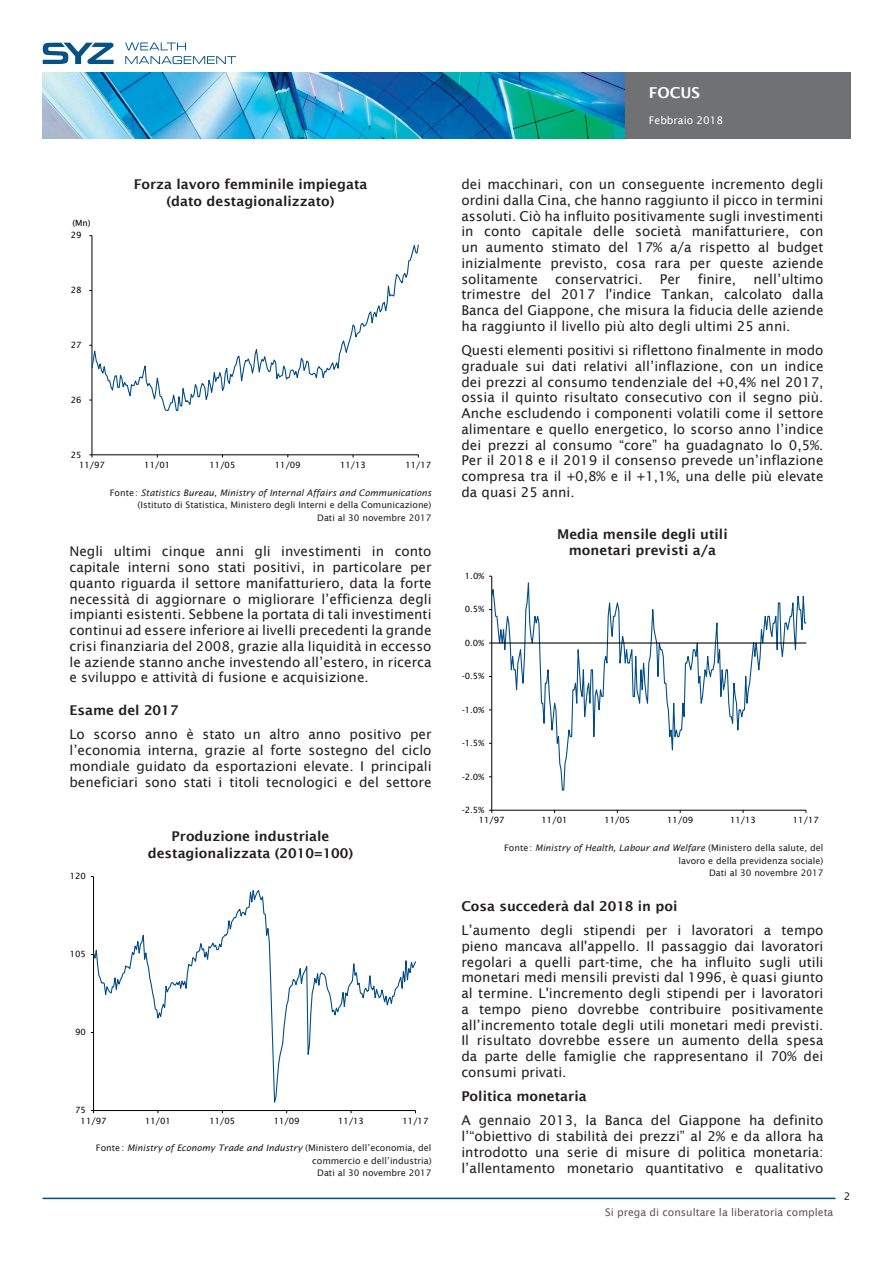
<style>
.page{position:relative;width:893px;height:1263px;background:#fff}
.page>*{position:absolute;margin:0;border:0;box-sizing:border-box;transform-origin:0 0}
.t1{font:600 15px "Lucida Sans";color:#fff}
.Texte_courant{font:13.5px/15.8px "Lucida Sans";color:#231f20;text-align:justify}
.Texte_courant-2{font:600 13.5px/16.5px "Lucida Sans";color:#231f20;text-align:center}
.t2{font:10.5px "Lucida Sans";color:#57585a}
.t3{font:10.5px "Lucida Sans";color:#fff}
.Numèro_de_page{font:10.5px "Lucida Sans";color:#231f20}
.Source_data{font:9px/12.8px "Lucida Sans";color:#231f20;text-align:right}
.t4{font:8.55px "Lucida Sans";color:#000}
.s1{font-style:italic}
</style>
<div class="page">
<img style="left:43px;top:72px;width:807px;height:66px">
<svg style="left:43px;top:43px;width:71px;height:21px"></svg>
<svg style="left:125px;top:43px;width:61px;height:7px"></svg>
<svg style="left:125px;top:56px;width:111px;height:8px"></svg>
<hr style="left:43px;top:1197px;width:793px;height:2px;background:#005285">
<hr style="left:92px;top:236px;width:1px;height:219px;background:#000">
<hr style="left:92px;top:455px;width:326px;height:1px;background:#000">
<svg style="left:89px;top:235px;width:330px;height:176px"></svg>
<hr style="left:93px;top:876px;width:1px;height:234px;background:#000">
<hr style="left:94px;top:1110px;width:321px;height:1px;background:#000">
<svg style="left:92px;top:882px;width:268px;height:228px"></svg>
<svg style="left:360px;top:960px;width:56px;height:46px"></svg>
<hr style="left:491px;top:576px;width:1px;height:234px;background:#000">
<hr style="left:492px;top:810px;width:314px;height:1px;background:#000">
<svg style="left:492px;top:576px;width:260px;height:215px"></svg>
<svg style="left:752px;top:595px;width:54px;height:76px"></svg>
<hr style="left:492px;top:642px;width:262px;height:1px;background:#000">
<hr style="left:754px;top:642px;width:52px;height:1px;background:#000">
<p class="t4" style="left:72px;top:218px;width:20px">(Mn)</p>
<p class="t4" style="left:71px;top:231px;width:12px">29</p>
<p class="t4" style="left:71px;top:285px;width:12px">28</p>
<p class="t4" style="left:71px;top:340px;width:12px">27</p>
<p class="t4" style="left:71px;top:395px;width:12px">26</p>
<p class="t4" style="left:71px;top:450px;width:12px">25</p>
<p class="Texte_courant-2" style="left:134px;top:176px;width:235px">Forza lavoro femminile impiegata (dato destagionalizzato)</p>
<p class="t4" style="left:79px;top:460px;width:27px">11/97</p>
<p class="t4" style="left:144px;top:460px;width:27px">11/01</p>
<p class="t4" style="left:210px;top:460px;width:27px">11/05</p>
<p class="t4" style="left:275px;top:460px;width:27px">11/09</p>
<p class="t4" style="left:340px;top:460px;width:27px">11/13</p>
<p class="t4" style="left:405px;top:460px;width:27px">11/17</p>
<p class="Source_data" style="left:110px;top:486px;width:323px">Fonte: <span class="s1">Statistics Bureau, Ministry of Internal Affairs and Communications </span>(Istituto di Statistica, Ministero degli Interni e della Comunicazione)</p>
<p class="Source_data" style="left:317px;top:512px;width:116px">Dati al 30 novembre 2017</p>
<p class="Texte_courant" style="left:69px;top:544px;width:364px">Negli ultimi cinque anni gli investimenti in conto capitale interni sono stati positivi, in particolare per quanto riguarda il settore manifatturiero, data la forte necessità di aggiornare o migliorare l’efficienza degli impianti esistenti. Sebbene la portata di tali investimenti continui ad essere inferiore ai livelli precedenti la grande crisi finanziaria del 2008, grazie alla liquidità in eccesso le aziende stanno anche investendo all’estero, in ricerca e sviluppo e attività di fusione e acquisizione.</p>
<p class="Texte_courant-2" style="left:69px;top:702px;width:111px">Esame del 2017</p>
<p class="Texte_courant" style="left:69px;top:727px;width:364px">Lo scorso anno è stato un altro anno positivo per l’economia interna, grazie al forte sostegno del ciclo mondiale guidato da esportazioni elevate. I principali beneficiari sono stati i titoli tecnologici e del settore</p>
<p class="t4" style="left:70px;top:871px;width:18px">120</p>
<p class="t4" style="left:70px;top:949px;width:18px">105</p>
<p class="t4" style="left:75px;top:1027px;width:12px">90</p>
<p class="t4" style="left:75px;top:1105px;width:12px">75</p>
<p class="Texte_courant-2" style="left:148px;top:828px;width:207px">Produzione industriale destagionalizzata (2010=100)</p>
<p class="t4" style="left:81px;top:1116px;width:27px">11/97</p>
<p class="t4" style="left:145px;top:1116px;width:27px">11/01</p>
<p class="t4" style="left:209px;top:1116px;width:27px">11/05</p>
<p class="t4" style="left:274px;top:1116px;width:27px">11/09</p>
<p class="t4" style="left:338px;top:1116px;width:27px">11/13</p>
<p class="t4" style="left:402px;top:1116px;width:27px">11/17</p>
<p class="Source_data" style="left:96px;top:1141px;width:337px">Fonte: <span class="s1">Ministry of Economy Trade and Industry</span> (Ministero dell’economia, del commercio e dell’industria)</p>
<p class="Source_data" style="left:317px;top:1167px;width:116px">Dati al 30 novembre 2017</p>
<p class="t1" style="left:649px;top:84px;width:53px">FOCUS</p>
<p class="t3" style="left:649px;top:114px;width:76px">Febbraio 2018</p>
<p class="Texte_courant" style="left:461px;top:176px;width:364px">dei macchinari, con un conseguente incremento degli ordini dalla Cina, che hanno raggiunto il picco in termini assoluti. Ciò ha influito positivamente sugli investimenti in conto capitale delle società manifatturiere, con un aumento stimato del 17% a/a rispetto al budget inizialmente previsto, cosa rara per queste aziende solitamente</p>
<p class="Texte_courant" style="left:555px;top:271px;width:89px">conservatrici.</p>
<p class="Texte_courant" style="left:660px;top:271px;width:22px">Per</p>
<p class="Texte_courant" style="left:698px;top:271px;width:40px">finire,</p>
<p class="Texte_courant" style="left:461px;top:271px;width:364px;text-indent:292px">nell’ultimo trimestre del 2017 l'indice Tankan, calcolato dalla Banca del Giappone, che misura la fiducia delle aziende ha raggiunto il livello più alto degli ultimi 25 anni.</p>
<p class="Texte_courant" style="left:461px;top:342px;width:364px">Questi elementi positivi si riflettono finalmente in modo graduale sui dati relativi all’inflazione, con un indice dei prezzi al consumo tendenziale del +0,4% nel 2017, ossia il quinto risultato consecutivo con il segno più.<br>Anche escludendo i componenti volatili come il settore alimentare e quello energetico, lo scorso anno l’indice dei prezzi al consumo “core” ha guadagnato lo 0,5%.<br>Per il 2018 e il 2019 il consenso prevede un’inflazione compresa tra il +0,8% e il +1,1%, una delle più elevate da quasi 25 anni.</p>
<p class="t4" style="left:465px;top:571px;width:21px">1.0%</p>
<p class="t4" style="left:465px;top:604px;width:21px">0.5%</p>
<p class="t4" style="left:465px;top:638px;width:21px">0.0%</p>
<p class="t4" style="left:462px;top:671px;width:24px">-0.5%</p>
<p class="t4" style="left:462px;top:705px;width:24px">-1.0%</p>
<p class="t4" style="left:462px;top:738px;width:24px">-1.5%</p>
<p class="t4" style="left:462px;top:771px;width:24px">-2.0%</p>
<p class="t4" style="left:462px;top:805px;width:24px">-2.5%</p>
<p class="Texte_courant-2" style="left:557px;top:526px;width:172px">Media mensile degli utili monetari previsti a/a</p>
<p class="t4" style="left:479px;top:815px;width:27px">11/97</p>
<p class="t4" style="left:542px;top:815px;width:27px">11/01</p>
<p class="t4" style="left:604px;top:815px;width:27px">11/05</p>
<p class="t4" style="left:667px;top:815px;width:27px">11/09</p>
<p class="t4" style="left:730px;top:815px;width:27px">11/13</p>
<p class="t4" style="left:793px;top:815px;width:27px">11/17</p>
<p class="Source_data" style="left:504px;top:841px;width:321px">Fonte: <span class="s1">Ministry of Health, Labour and Welfare</span> (Ministero della salute, del lavoro e della previdenza sociale)</p>
<p class="Source_data" style="left:709px;top:867px;width:116px">Dati al 30 novembre 2017</p>
<p class="Texte_courant-2" style="left:461px;top:898px;width:218px">Cosa succederà dal 2018 in poi</p>
<p class="Texte_courant" style="left:461px;top:922px;width:364px">L’aumento degli stipendi per i lavoratori a tempo pieno mancava all'appello. Il passaggio dai lavoratori regolari a quelli part-time, che ha influito sugli utili monetari medi mensili previsti dal 1996, è quasi giunto al termine. L'incremento degli stipendi per i lavoratori a tempo pieno dovrebbe contribuire positivamente all’incremento totale degli utili monetari medi previsti.<br>Il risultato dovrebbe essere un aumento della spesa da parte delle famiglie che rappresentano il 70% dei consumi privati.</p>
<p class="Texte_courant-2" style="left:461px;top:1088px;width:127px">Politica monetaria</p>
<p class="Texte_courant" style="left:461px;top:1113px;width:364px">A gennaio 2013, la Banca del Giappone ha definito l’“obiettivo di stabilità dei prezzi” al 2% e da allora ha introdotto una serie di misure di politica monetaria: l’allentamento monetario quantitativo e qualitativo</p>
<p class="t2" style="left:605px;top:1206px;width:230px">Si prega di consultare la liberatoria completa</p>
<p class="Numèro_de_page" style="left:844px;top:1190px;width:8px">2</p>
</div>
